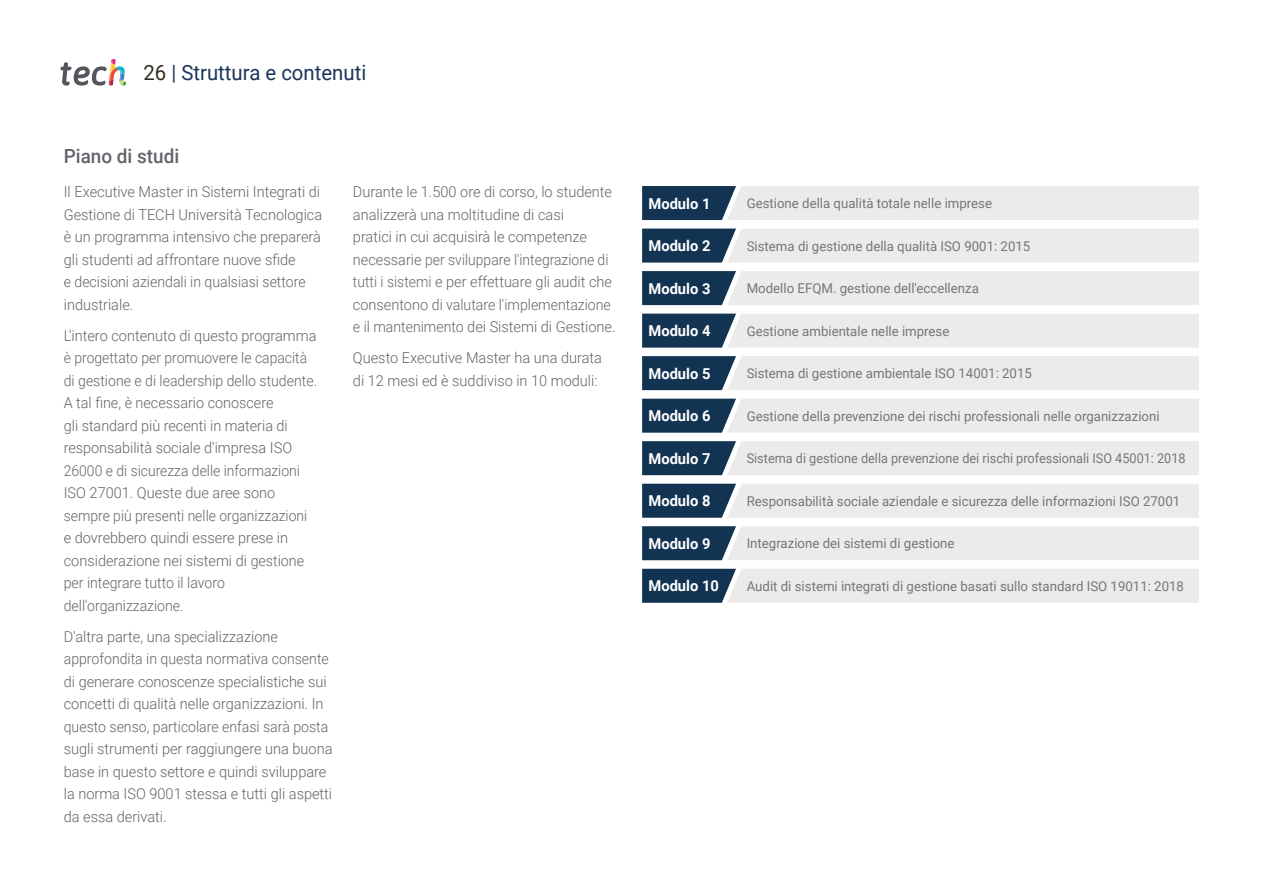
<style>
.page{position:relative;width:1263px;height:893px;background:#fff}
.page>*{position:absolute;margin:0;border:0;box-sizing:border-box;transform-origin:0 0}
.t1{font:21px "Roboto";color:#1a355c}
.t2{font:500 19.5px "Roboto";color:#61646a}
.t3{font:300 15px/22.5px "Roboto";color:#61646a}
.t4{font:700 15px "Roboto";color:#fff}
.t5{font:13.5px "Roboto";color:#74777b}
.t6{font:13.5px "Roboto";color:#74777b;scale:.94 1}
.s1{color:#312e20}
</style>
<div class="page">
<svg style="left:61px;top:59px;width:65px;height:27px"></svg>
<svg style="left:642px;top:569px;width:557px;height:34px;background:#c8ced2"></svg>
<svg style="left:642px;top:186px;width:557px;height:34px;background:#c8ced2"></svg>
<svg style="left:642px;top:356px;width:557px;height:34px;background:#c8ced2"></svg>
<svg style="left:642px;top:271px;width:557px;height:34px;background:#c8ced2"></svg>
<svg style="left:642px;top:441px;width:557px;height:34px;background:#c8ced2"></svg>
<svg style="left:642px;top:314px;width:557px;height:34px;background:#c9cfd3"></svg>
<svg style="left:642px;top:484px;width:557px;height:34px;background:#c8ced2"></svg>
<svg style="left:642px;top:229px;width:557px;height:34px;background:#c9cfd3"></svg>
<svg style="left:642px;top:399px;width:557px;height:34px;background:#c9ced2"></svg>
<svg style="left:642px;top:526px;width:557px;height:34px;background:#c8ced2"></svg>
<h1 class="t1" style="left:144px;top:57px;width:224px"><span class="s1">26</span> | Struttura e contenuti</h1>
<h2 class="t2" style="left:64px;top:143px;width:117px">Piano di studi</h2>
<p class="t3" style="left:64px;top:180px;width:260px">Il Executive Master in Sistemi Integrati di Gestione di TECH Università Tecnologica è un programma intensivo che preparerà gli studenti ad affrontare nuove sfide<br>e decisioni aziendali in qualsiasi settore industriale.</p>
<p class="t3" style="left:64px;top:324px;width:255px">L'intero contenuto di questo programma è progettato per promuovere le capacità di gestione e di leadership dello studente.<br>A tal fine, è necessario conoscere<br>gli standard più recenti in materia di responsabilità sociale d'impresa ISO 26000 e di sicurezza delle informazioni ISO 27001. Queste due aree sono sempre più presenti nelle organizzazioni e dovrebbero quindi essere prese in considerazione nei sistemi di gestione per integrare tutto il lavoro dell'organizzazione.</p>
<p class="t3" style="left:64px;top:625px;width:270px">D'altra parte, una specializzazione approfondita in questa normativa consente di generare conoscenze specialistiche sui concetti di qualità nelle organizzazioni. In questo senso, particolare enfasi sarà posta sugli strumenti per raggiungere una buona base in questo settore e quindi sviluppare la norma ISO 9001 stessa e tutti gli aspetti da essa derivati.</p>
<p class="t3" style="left:353px;top:180px;width:264px">Durante le 1.500 ore di corso, lo studente analizzerà una moltitudine di casi<br>pratici in cui acquisirà le competenze necessarie per sviluppare l'integrazione di tutti i sistemi e per effettuare gli audit che consentono di valutare l'implementazione e il mantenimento dei Sistemi di Gestione.</p>
<p class="t3" style="left:353px;top:346px;width:251px">Questo Executive Master ha una durata di 12 mesi ed è suddiviso in 10 moduli:</p>
<p class="t4" style="left:648px;top:193px;width:63px">Modulo 1</p>
<p class="t4" style="left:648px;top:235px;width:63px">Modulo 2</p>
<p class="t4" style="left:648px;top:278px;width:63px">Modulo 3</p>
<p class="t4" style="left:648px;top:320px;width:63px">Modulo 4</p>
<p class="t4" style="left:648px;top:363px;width:63px">Modulo 5</p>
<p class="t4" style="left:648px;top:405px;width:63px">Modulo 6</p>
<p class="t4" style="left:648px;top:448px;width:63px">Modulo 7</p>
<p class="t4" style="left:648px;top:490px;width:63px">Modulo 8</p>
<p class="t4" style="left:648px;top:533px;width:63px">Modulo 9</p>
<p class="t4" style="left:648px;top:575px;width:72px">Modulo 10</p>
<p class="t5" style="left:747px;top:194px;width:247px">Gestione della qualità totale nelle imprese</p>
<p class="t5" style="left:747px;top:236px;width:285px">Sistema di gestione della qualità ISO 9001: 2015</p>
<p class="t5" style="left:747px;top:279px;width:234px">Modello EFQM. gestione dell'eccellenza</p>
<p class="t5" style="left:747px;top:321px;width:204px">Gestione ambientale nelle imprese</p>
<p class="t5" style="left:747px;top:364px;width:287px">Sistema di gestione ambientale ISO 14001: 2015</p>
<p class="t5" style="left:747px;top:406px;width:414px">Gestione della prevenzione dei rischi professionali nelle organizzazioni</p>
<p class="t6" style="left:747px;top:449px;width:468px">Sistema di gestione della prevenzione dei rischi professionali ISO 45001: 2018</p>
<p class="t5" style="left:747px;top:491px;width:435px">Responsabilità sociale aziendale e sicurezza delle informazioni ISO 27001</p>
<p class="t5" style="left:747px;top:534px;width:209px">Integrazione dei sistemi di gestione</p>
<p class="t5" style="left:747px;top:577px;width:439px">Audit di sistemi integrati di gestione basati sullo standard ISO 19011: 2018</p>
</div>
